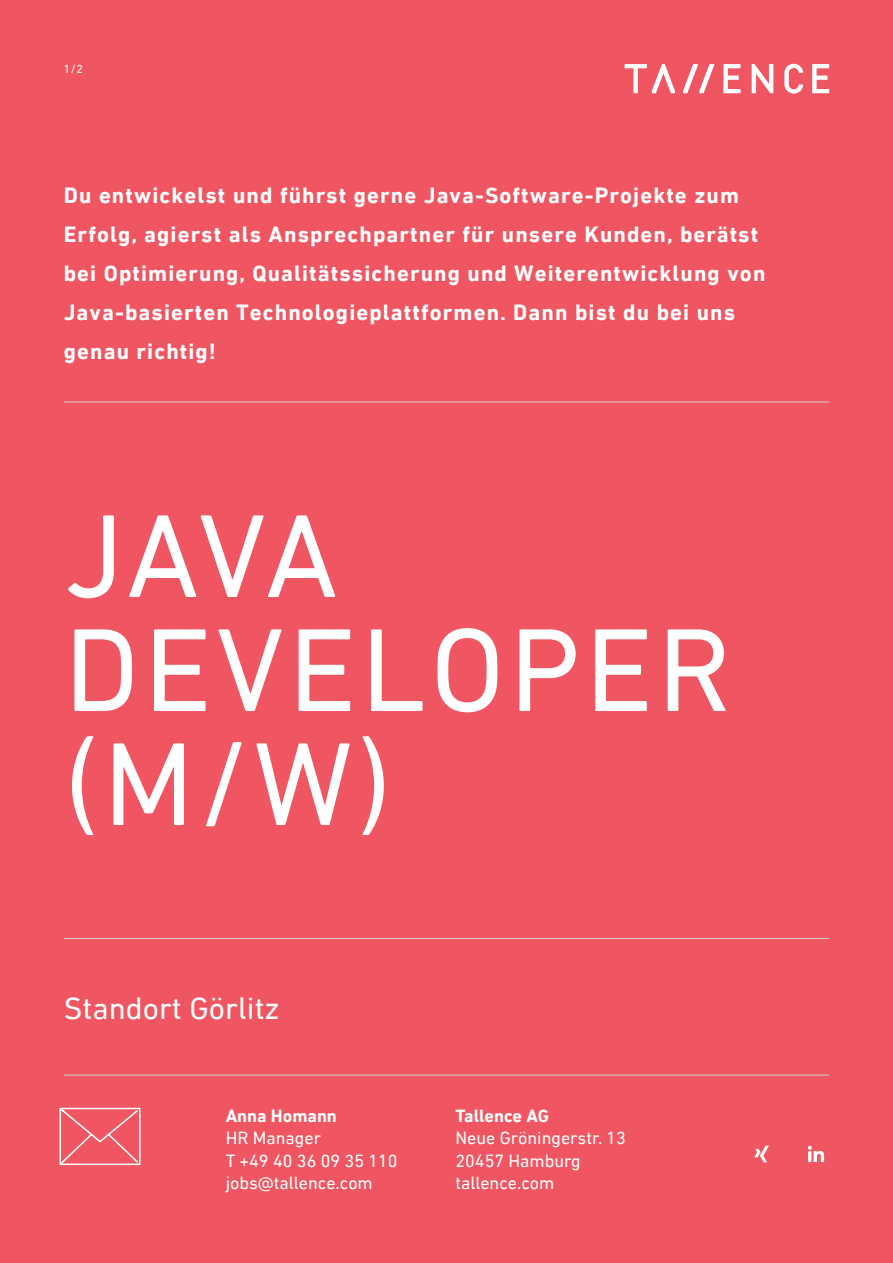
<style>
.page{position:relative;width:893px;height:1263px;background:#f05661}
.page>*{position:absolute;margin:0;border:0;box-sizing:border-box;transform-origin:0 0}
.t1{font:120px/114px "DIN Next LT Pro";letter-spacing:.04em;color:#fff}
.t2{font:31.5px "DIN Next LT Pro";color:#fff}
.t3{font:700 22.5px "DIN Next LT Pro";letter-spacing:.05em;color:#fff}
.t4{font:18px/22.5px "DIN Next LT Pro";color:#fff}
.t5{font:700 18px "DIN Next LT Pro";color:#fff}
.t6{font:12px "DIN Next LT Pro";color:#fff}
</style>
<div class="page">
<svg style="left:625px;top:64px;width:204px;height:30px"></svg>
<hr style="left:64px;top:402px;width:765px;height:1px;background:#cdd1d0">
<hr style="left:64px;top:1075px;width:765px;height:1px;background:#cdd1d0">
<hr style="left:64px;top:938px;width:765px;height:1px;background:#cdd1d0">
<svg style="left:808px;top:1146px;width:16px;height:16px"></svg>
<svg style="left:754px;top:1146px;width:15px;height:16px"></svg>
<svg style="left:59px;top:1107px;width:82px;height:59px"></svg>
<p class="t6" style="left:64px;top:62px;width:21px">1/2</p>
<p class="t3" style="left:64px;top:183px;width:677px">Du entwickelst und führst gerne Java-Software-Projekte zum</p>
<p class="t3" style="left:64px;top:222px;width:696px">Erfolg, agierst als Ansprechpartner für unsere Kunden, berätst</p>
<p class="t3" style="left:64px;top:261px;width:703px">bei Optimierung, Qualitätssicherung und Weiterentwicklung von</p>
<p class="t3" style="left:64px;top:300px;width:673px">Java-basierten Technologieplattformen. Dann bist du bei uns</p>
<p class="t3" style="left:64px;top:339px;width:154px">genau richtig!</p>
<h1 class="t1" style="left:64px;top:498px;width:669px">JAVA<br>DEVELOPER (M/W)</h1>
<p class="t2" style="left:64px;top:990px;width:217px">Standort Görlitz</p>
<p class="t5" style="left:226px;top:1105px;width:113px">Anna Homann</p>
<p class="t4" style="left:226px;top:1127px;width:173px">HR Manager<br>T +49 40 36 09 35 110 jobs@tallence.com</p>
<p class="t5" style="left:455px;top:1105px;width:95px">Tallence AG</p>
<p class="t4" style="left:455px;top:1127px;width:172px">Neue Gröningerstr. 13<br>20457 Hamburg tallence.com</p>
</div>
